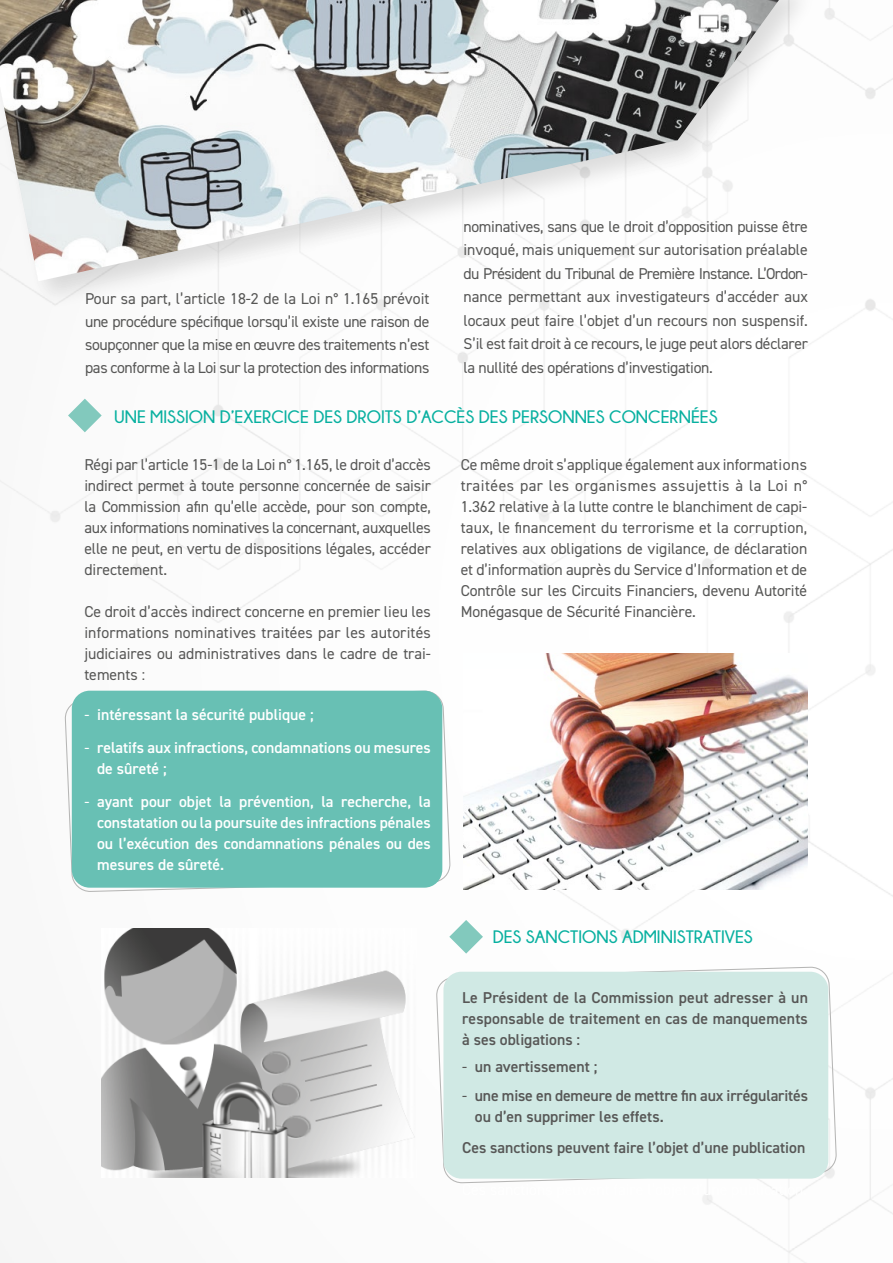
<style>
.page{position:relative;width:893px;height:1263px;background:#fff}
.page>*{position:absolute;margin:0;border:0;box-sizing:border-box;transform-origin:0 0}
.t1{font:700 18px "Champagne&Limousines";color:#08b0a0}
.t2{font:15.75px/21px "DIN2014";letter-spacing:-.01em;color:#575756;text-align:justify}
.t3{font:600 15.75px/21px "DIN2014";color:#fff}
.t4{font:600 15.75px/21px "DIN2014";color:#575756;text-align:justify}
.s1{font-weight:400}
</style>
<div class="page">
<img style="left:0;top:0;width:893px;height:1222px">
<svg style="left:436px;top:967px;width:400px;height:216px"></svg>
<div style="left:443px;top:972px;width:385px;height:207px;background:#d0e9e4;border-radius:18px"></div>
<svg style="left:65px;top:691px;width:385px;height:201px"></svg>
<div style="left:72px;top:691px;width:370px;height:197px;background:#68c0b4;border-radius:18px"></div>
<img style="left:102px;top:928px;width:315px;height:250px">
<svg style="left:742px;top:1222px;width:94px;height:41px"></svg>
<svg style="left:449px;top:920px;width:34px;height:33px"></svg>
<svg style="left:68px;top:399px;width:34px;height:33px"></svg>
<div style="left:0;top:0;width:819px;height:311px;background:#fdfdfd"></div>
<img style="left:0;top:0;width:791px;height:281px">
<img style="left:463px;top:654px;width:345px;height:236px">
<p class="t2" style="left:463px;top:215px;width:346px;line-height:23.4px">nominatives, sans que le droit d’opposition puisse être invoqué, mais uniquement sur autorisation préalable du Président du Tribunal de Première Instance. L’Ordon&shy;nance permettant aux investigateurs d’accéder aux locaux peut faire l’objet d’un recours non suspensif.<br>S’il est fait droit à ce recours, le juge peut alors déclarer la nullité des opérations d’investigation.</p>
<p class="t1" style="left:114px;top:407px;width:605px">UNE MISSION D’EXERCICE DES DROITS D’ACCÈS DES PERSONNES CONCERNÉES</p>
<p class="t2" style="left:85px;top:287px;width:346px;line-height:22.8px">Pour sa part, l’article 18-2 de la Loi n° 1.165 prévoit une procédure spécifique lorsqu’il existe une raison de soupçonner que la mise en œuvre des traitements n’est pas conforme à la Loi sur la protection des informations</p>
<p class="t2" style="left:84px;top:453px;width:348px">Régi par l’article 15-1 de la Loi n° 1.165, le droit d’accès indirect permet à toute personne concernée de saisir la Commission afin qu’elle accède, pour son compte, aux informations nominatives la concernant, auxquelles elle ne peut, en vertu de dispositions légales, accéder directement.</p>
<p class="t2" style="left:84px;top:600px;width:348px">Ce droit d’accès indirect concerne en premier lieu les informations nominatives traitées par les autorités judiciaires ou administratives dans le cadre de trai&shy;tements :</p>
<p class="t3" style="left:84px;top:704px;width:231px"><span class="s1">-</span> intéressant la sécurité publique ;</p>
<p class="t3" style="left:97px;top:737px;width:335px;text-indent:-13px"><span class="s1">-</span> relatifs aux infractions, condamnations ou mesures de sûreté ;</p>
<p class="t3" style="left:97px;top:791px;width:335px;text-align:justify;text-indent:-13px"><span class="s1">-</span> ayant pour objet la prévention, la recherche, la constatation ou la poursuite des infractions pénales ou l’exécution des condamnations pénales ou des mesures de sûreté.</p>
<p class="t2" style="left:461px;top:453px;width:348px">Ce même droit s’applique également aux informations traitées par les organismes assujettis à la Loi n° 1.362 relative à la lutte contre le blanchiment de capi&shy;taux, le financement du terrorisme et la corruption, relatives aux obligations de vigilance, de déclaration et d’information auprès du Service d’Information et de Contrôle sur les Circuits Financiers, devenu Autorité Monégasque de Sécurité Financière.</p>
<p class="t1" style="left:493px;top:927px;width:262px">DES SANCTIONS ADMINISTRATIVES</p>
<p class="t4" style="left:462px;top:987px;width:347px">Le Président de la Commission peut adresser à un responsable de traitement en cas de manquements à ses obligations :</p>
<p class="t4" style="left:462px;top:1056px;width:137px"><span class="s1">-</span> un avertissement ;</p>
<p class="t4" style="left:475px;top:1084px;width:335px;text-indent:-13px"><span class="s1">-</span> une mise en demeure de mettre fin aux irrégularités ou d’en supprimer les effets.</p>
<p class="t4" style="left:462px;top:1137px;width:345px">Ces sanctions peuvent faire l’objet d’une publication</p>
</div>
